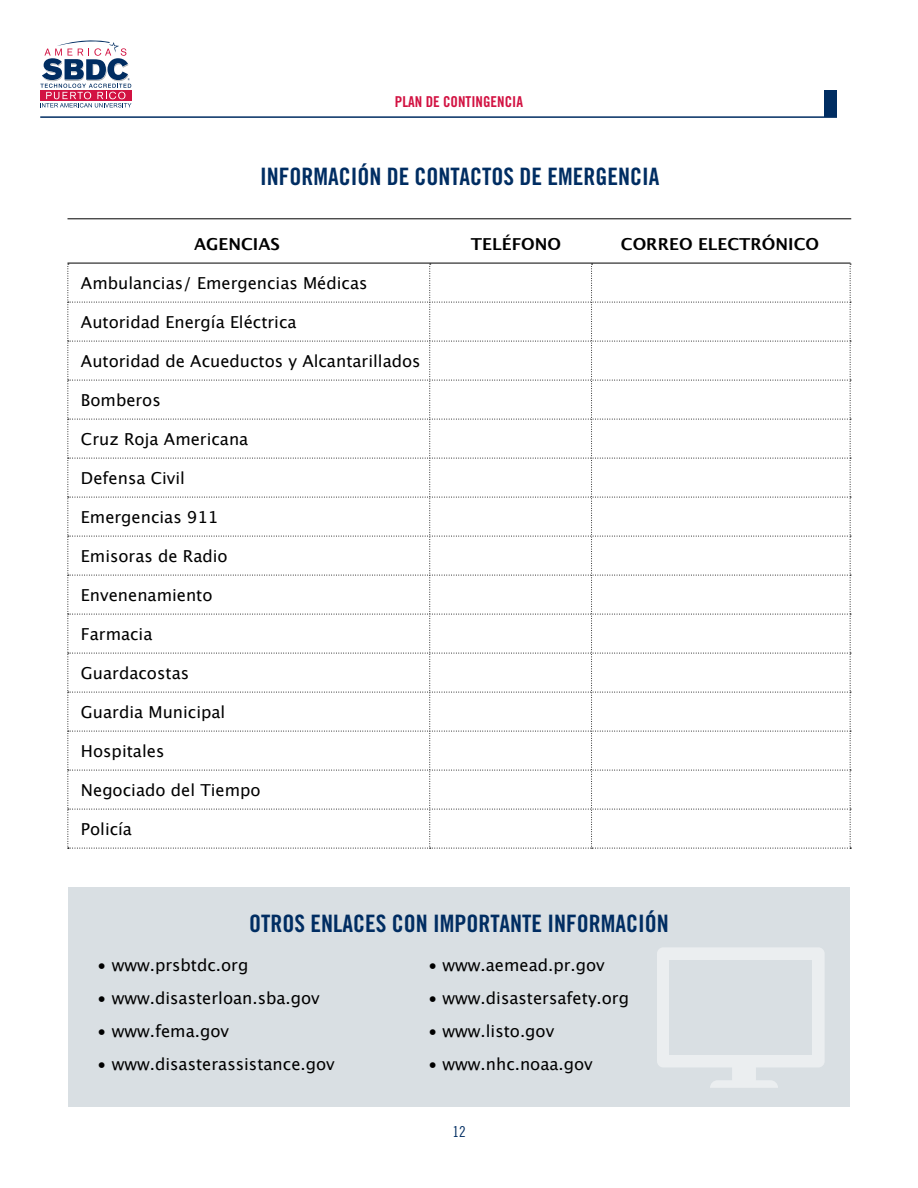
<style>
.page{position:relative;width:918px;height:1188px;background:#fff}
.page>*{position:absolute;margin:0;border:0;box-sizing:border-box;transform-origin:0 0}
.t1{font:24px "Trade Gothic Bold Cond Twenty";color:#002d62}
.t2{font:16.5px "Lucida Grande";color:#000}
.t3{font:700 16.5px "Lucida Grande";color:#000}
.t4{font:15px "Trade Gothic Bold Cond Twenty";color:#d21242}
.t5{font:15px "Trade Gothic Cond Eighteen";color:#002d62}
</style>
<div class="page">
<div style="left:824px;top:90px;width:13px;height:27px;background:#002d62"></div>
<svg style="left:40px;top:40px;width:91px;height:68px"></svg>
<hr style="left:40px;top:116px;width:797px;height:2px;background:#002d62">
<hr style="left:68px;top:263px;width:782px;height:1px;background:#000">
<svg style="left:68px;top:264px;width:783px;height:585px"></svg>
<hr style="left:68px;top:218px;width:783px;height:1px;background:#000">
<div style="left:68px;top:888px;width:782px;height:219px;background:#d9dfe3"></div>
<svg style="left:657px;top:947px;width:168px;height:141px"></svg>
<div style="left:670px;top:960px;width:142px;height:95px;background:#d9dfe3"></div>
<p class="t4" style="left:395px;top:93px;width:129px">PLAN DE CONTINGENCIA</p>
<h1 class="t1" style="left:260px;top:162px;width:401px">INFORMACIÓN DE CONTACTOS DE EMERGENCIA</h1>
<p class="t3" style="left:194px;top:231px;width:24px">AGENCI</p>
<p class="t3" style="left:258px;top:231px;width:22px">AS</p>
<p class="t3" style="left:471px;top:231px;width:119px">TELÉFONO C</p>
<p class="t3" style="left:633px;top:231px;width:188px">ORREO ELECTRÓNICO</p>
<p class="t2" style="left:81px;top:274px;width:288px">Ambulancias/ Emergencias Médicas</p>
<p class="t2" style="left:81px;top:313px;width:217px">Autoridad Energía Eléctrica</p>
<p class="t2" style="left:81px;top:352px;width:341px">Autoridad de Acueductos y Alcantarillados</p>
<p class="t2" style="left:81px;top:391px;width:81px">Bomberos</p>
<p class="t2" style="left:81px;top:430px;width:169px">Cruz Roja Americana</p>
<p class="t2" style="left:81px;top:469px;width:106px">Defensa Civil</p>
<p class="t2" style="left:81px;top:508px;width:139px">Emergencias 911</p>
<p class="t2" style="left:81px;top:547px;width:148px">Emisoras de Radio</p>
<p class="t2" style="left:81px;top:586px;width:133px">Envenenamiento</p>
<p class="t2" style="left:81px;top:625px;width:73px">Farmacia</p>
<p class="t2" style="left:81px;top:664px;width:110px">Guardacostas</p>
<p class="t2" style="left:81px;top:703px;width:146px">Guardia Municipal</p>
<p class="t2" style="left:81px;top:742px;width:85px">Hospitales</p>
<p class="t2" style="left:81px;top:781px;width:181px">Negociado del Tiempo</p>
<p class="t2" style="left:81px;top:820px;width:53px">Policía</p>
<h1 class="t1" style="left:249px;top:909px;width:12px">OTROS</h1>
<h1 class="t1" style="left:311px;top:909px;width:44px">EN LACES</h1>
<h1 class="t1" style="left:392px;top:909px;width:13px">CON</h1>
<h1 class="t1" style="left:433px;top:909px;width:12px">IMPORTANTE</h1>
<h1 class="t1" style="left:547px;top:909px;width:12px">INFORMACI</h1>
<h1 class="t1" style="left:645px;top:909px;width:23px">ÓN</h1>
<p class="t2" style="left:97px;top:956px;width:153px">• www.prsbtdc.org</p>
<p class="t2" style="left:97px;top:989px;width:224px">• www.disasterloan.sba.gov</p>
<p class="t2" style="left:97px;top:1022px;width:133px">• www.fema.gov</p>
<p class="t2" style="left:97px;top:1055px;width:239px">• www.disasterassistance.gov</p>
<p class="t2" style="left:428px;top:956px;width:178px">• www.aemead.pr.gov</p>
<p class="t2" style="left:428px;top:989px;width:203px">• www.disastersafety.org</p>
<p class="t2" style="left:428px;top:1022px;width:128px">• www.listo.gov</p>
<p class="t2" style="left:428px;top:1055px;width:166px">• www.nhc.noaa.gov</p>
<p class="t5" style="left:452px;top:1123px;width:15px">12</p>
</div>
